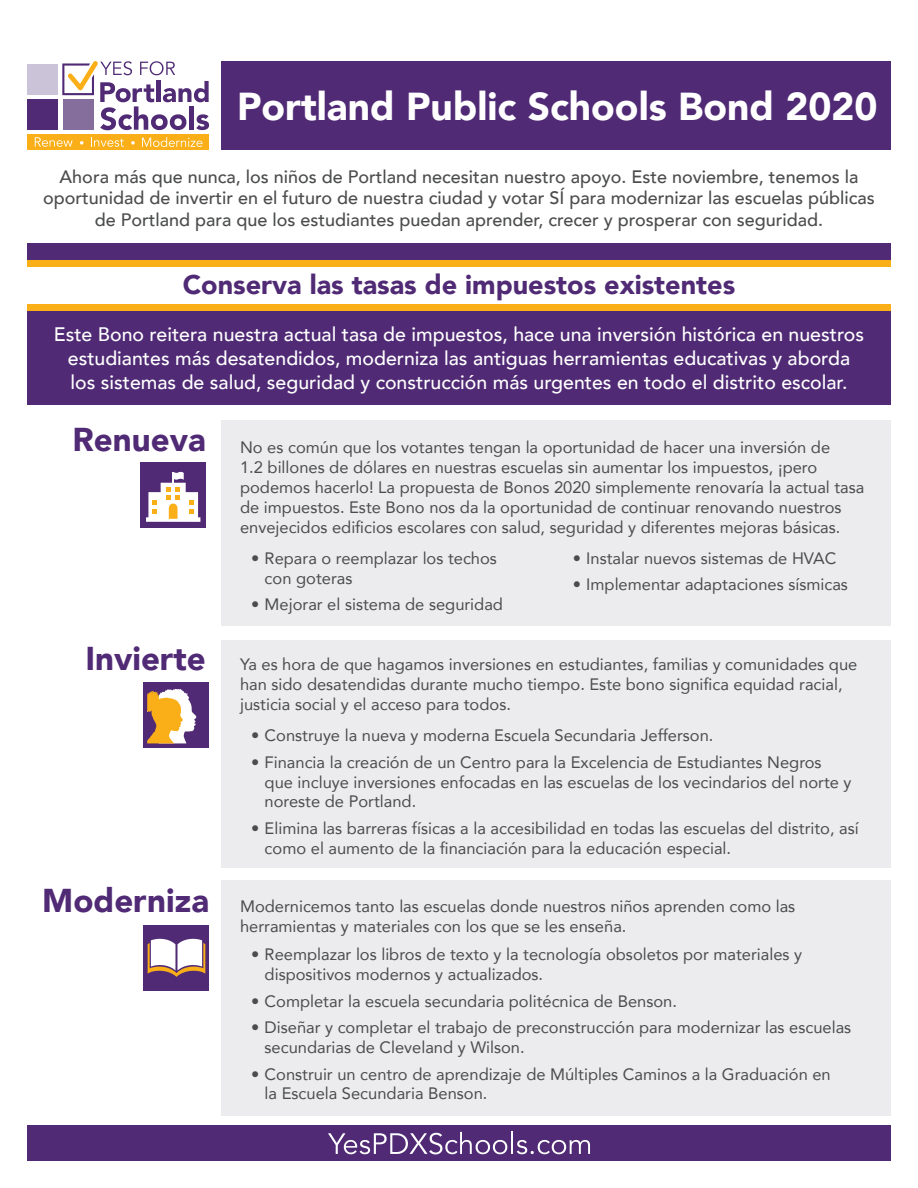
<style>
.page{position:relative;width:918px;height:1188px;background:#fff}
.page>*{position:absolute;margin:0;border:0;box-sizing:border-box;transform-origin:0 0}
.t1{font:900 38.85px "Avenir";color:#fff}
.t2{font:900 33px "Avenir";color:#502a75}
.t3{font:900 27px "Avenir";color:#502a75}
.t4{font:500 19.5px/24px "Avenir";color:#fff;text-align:center}
.t5{font:500 18px/21.6px "Avenir";color:#4b4c4d;text-align:center}
.t6{font:16.5px/19.8px "Avenir";color:#4b4c4d}
</style>
<div class="page">
<svg style="left:62px;top:61px;width:147px;height:69px"></svg>
<div style="left:27px;top:64px;width:31px;height:30px;background:#cbc3d7"></div>
<div style="left:27px;top:99px;width:31px;height:31px;background:#502a75"></div>
<div style="left:63px;top:99px;width:31px;height:31px;background:#866e9c"></div>
<div style="left:27px;top:134px;width:182px;height:16px;background:#faaf18"></div>
<svg style="left:35px;top:137px;width:38px;height:10px"></svg>
<svg style="left:91px;top:137px;width:33px;height:10px"></svg>
<svg style="left:80px;top:141px;width:3px;height:4px"></svg>
<svg style="left:131px;top:141px;width:4px;height:4px"></svg>
<svg style="left:142px;top:137px;width:60px;height:10px"></svg>
<div style="left:221px;top:61px;width:670px;height:89px;background:#502a75"></div>
<div style="left:27px;top:1125px;width:864px;height:36px;background:#502a75"></div>
<svg style="left:328px;top:1132px;width:179px;height:22px"></svg>
<hr style="left:511px;top:1132px;width:2px;height:22px;background:#fff">
<svg style="left:517px;top:1140px;width:73px;height:14px"></svg>
<div style="left:27px;top:243px;width:864px;height:162px;background:#502a75"></div>
<div style="left:221px;top:421px;width:670px;height:205px;background:#ececee"></div>
<div style="left:141px;top:462px;width:65px;height:65px;background:#502a75"></div>
<svg style="left:146px;top:472px;width:54px;height:50px"></svg>
<div style="left:221px;top:880px;width:670px;height:236px;background:#ececee"></div>
<div style="left:144px;top:925px;width:65px;height:65px;background:#502a75"></div>
<svg style="left:148px;top:939px;width:57px;height:38px"></svg>
<div style="left:221px;top:640px;width:670px;height:228px;background:#ececee"></div>
<div style="left:143px;top:682px;width:65px;height:65px;background:#502a75"></div>
<svg style="left:147px;top:689px;width:49px;height:54px"></svg>
<div style="left:21px;top:267px;width:882px;height:37px;background:#fff"></div>
<div style="left:27px;top:304px;width:864px;height:6px;background:#faaf18"></div>
<div style="left:27px;top:260px;width:864px;height:7px;background:#faaf18"></div>
<p class="t1" style="left:237px;top:73px;width:642px">Portland Public Schools Bond 2020</p>
<p class="t5" style="left:43px;top:165px;width:833px">Ahora más que nunca, los niños de Portland necesitan nuestro apoyo. Este noviembre, tenemos la oportunidad de invertir en el futuro de nuestra ciudad y votar SÍ para modernizar las escuelas públicas de Portland para que los estudiantes puedan aprender, crecer y prosperar con seguridad.</p>
<p class="t3" style="left:183px;top:262px;width:554px">Conserva las tasas de impuestos existentes</p>
<p class="t4" style="left:54px;top:321px;width:812px">Este Bono reitera nuestra actual tasa de impuestos, hace una inversión histórica en nuestros estudiantes más desatendidos, moderniza las antiguas herramientas educativas y aborda los sistemas de salud, seguridad y construcción más urgentes en todo el distrito escolar.</p>
<p class="t2" style="left:73px;top:412px;width:135px">Renueva</p>
<p class="t6" style="left:240px;top:437px;width:626px">No es común que los votantes tengan la oportunidad de hacer una inversión de<br>1.2 billones de dólares en nuestras escuelas sin aumentar los impuestos, ¡pero podemos hacerlo! La propuesta de Bonos 2020 simplemente renovaría la actual tasa de impuestos. Este Bono nos da la oportunidad de continuar renovando nuestros envejecidos edificios escolares con salud, seguridad y diferentes mejoras básicas.</p>
<p class="t6" style="left:265px;top:548px;width:234px;text-indent:-14px">• Repara o reemplazar los techos con goteras</p>
<p class="t6" style="left:251px;top:594px;width:253px">• Mejorar el sistema de seguridad</p>
<p class="t6" style="left:573px;top:548px;width:265px">• Instalar nuevos sistemas de HVAC</p>
<p class="t6" style="left:573px;top:574px;width:277px">• Implementar adaptaciones sísmicas</p>
<p class="t2" style="left:85px;top:630px;width:122px">Invierte</p>
<p class="t6" style="left:240px;top:654px;width:619px">Ya es hora de que hagamos inversiones en estudiantes, familias y comunidades que han sido desatendidas durante mucho tiempo. Este bono significa equidad racial, justicia social y el acceso para todos.</p>
<p class="t6" style="left:251px;top:725px;width:464px">• Construye la nueva y moderna Escuela Secundaria Jefferson.</p>
<p class="t6" style="left:265px;top:752px;width:588px;text-indent:-14px">• Financia la creación de un Centro para la Excelencia de Estudiantes Negros que incluye inversiones enfocadas en las escuelas de los vecindarios del norte y noreste de Portland.</p>
<p class="t6" style="left:265px;top:818px;width:596px;text-indent:-14px">• Elimina las barreras físicas a la accesibilidad en todas las escuelas del distrito, así como el aumento de la financiación para la educación especial.</p>
<p class="t2" style="left:42px;top:872px;width:168px">Moderniza</p>
<p class="t6" style="left:240px;top:896px;width:557px">Modernicemos tanto las escuelas donde nuestros niños aprenden como las herramientas y materiales con los que se les enseña.</p>
<p class="t6" style="left:265px;top:944px;width:539px;text-indent:-14px">• Reemplazar los libros de texto y la tecnología obsoletos por materiales y dispositivos modernos y actualizados.</p>
<p class="t6" style="left:251px;top:991px;width:427px">• Completar la escuela secundaria politécnica de Benson.</p>
<p class="t6" style="left:265px;top:1017px;width:588px;text-indent:-14px">• Diseñar y completar el trabajo de preconstrucción para modernizar las escuelas secundarias de Cleveland y Wilson.</p>
<p class="t6" style="left:265px;top:1063px;width:568px;text-indent:-14px">• Construir un centro de aprendizaje de Múltiples Caminos a la Graduación en la Escuela Secundaria Benson.</p>
</div>
